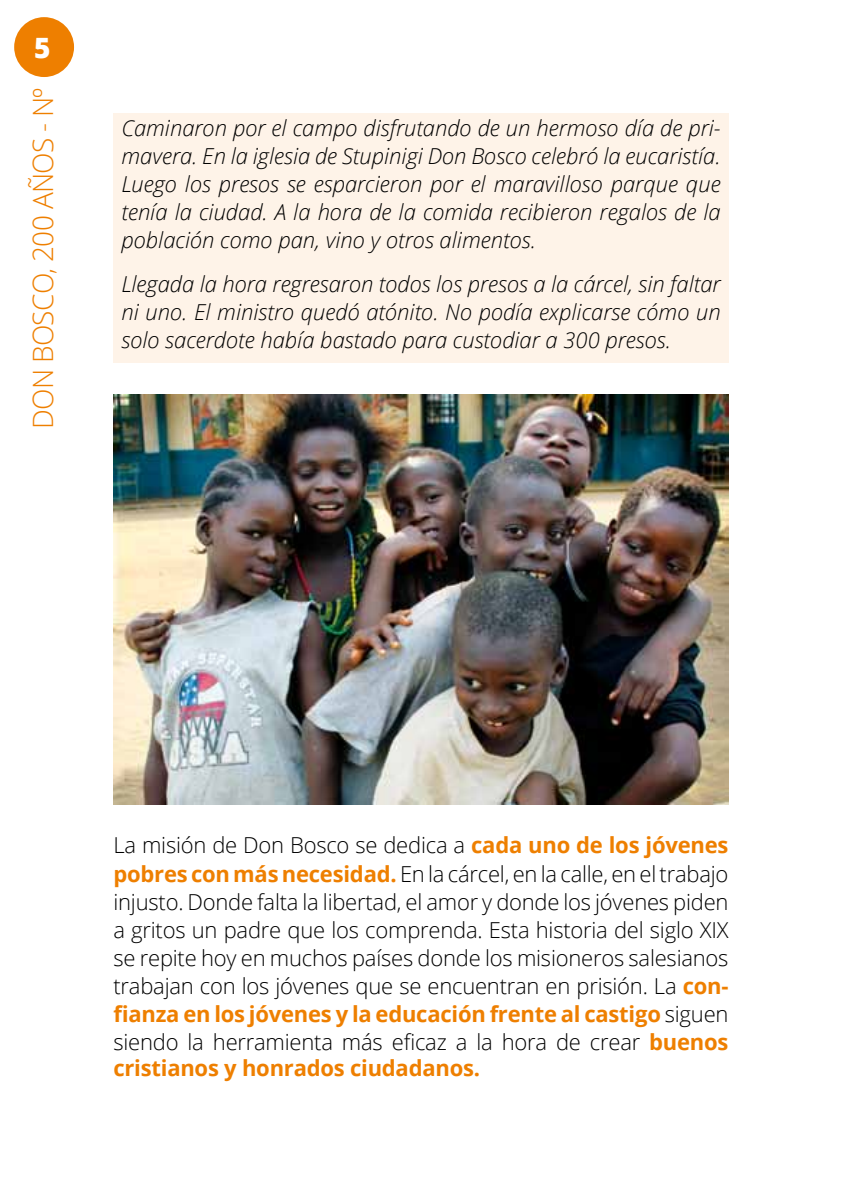
<style>
.page{position:relative;width:842px;height:1191px;background:#fff}
.page>*{position:absolute;margin:0;border:0;box-sizing:border-box;transform-origin:0 0}
.t1{font:300 28px "Open Sans";letter-spacing:-.025em;color:#ee7f00}
.t2{font:800 28px "Open Sans";color:#fff}
.t3{font:300 22px/27.8px "Open Sans";letter-spacing:-.01em;color:#000;text-align:justify}
.t4{font:italic 300 22px/28px "Open Sans";color:#000;text-align:justify}
.s1{font-weight:700;color:#ee7f00}
</style>
<div class="page">
<div style="left:113px;top:113px;width:616px;height:250px;background:#fef3e8"></div>
<div style="left:14px;top:17px;width:60px;height:60px;background:#ee7f00;border-radius:50%"></div>
<img style="left:113px;top:395px;width:615px;height:409px">
<p class="t2" style="left:34px;top:26px;width:18px">5</p>
<p class="t1" style="left:24px;top:429px;width:343px;rotate:-90deg">DON BOSCO, 200 AÑOS - Nº</p>
<p class="t4" style="left:121px;top:113px;width:601px">Caminaron por el campo disfrutando de un hermoso día de pri&shy;mavera. En la iglesia de Stupinigi Don Bosco celebró la eucaristía.<br>Luego los presos se esparcieron por el maravilloso parque que tenía la ciudad. A la hora de la comida recibieron regalos de la población como pan, vino y otros alimentos.</p>
<p class="t4" style="left:121px;top:269px;width:601px">Llegada la hora regresaron todos los presos a la cárcel, sin faltar ni uno. El ministro quedó atónito. No podía explicarse cómo un solo sacerdote había bastado para custodiar a 300 presos.</p>
<p class="t3" style="left:113px;top:831px;width:617px">La misión de Don Bosco se dedica a <span class="s1">cada uno de los jóvenes pobres con más necesidad.</span> En la cárcel, en la calle, en el trabajo injusto. Donde falta la libertad, el amor y donde los jóvenes piden a gritos un padre que los comprenda. Esta historia del siglo XIX se repite hoy en muchos países donde los misioneros salesianos trabajan con los jóvenes que se encuentran en prisión. La <span class="s1">con&shy;fianza en los jóvenes y la educación frente al castigo</span> siguen siendo la herramienta más eficaz a la hora de crear <span class="s1">buenos cristianos y honrados ciudadanos.</span></p>
</div>
